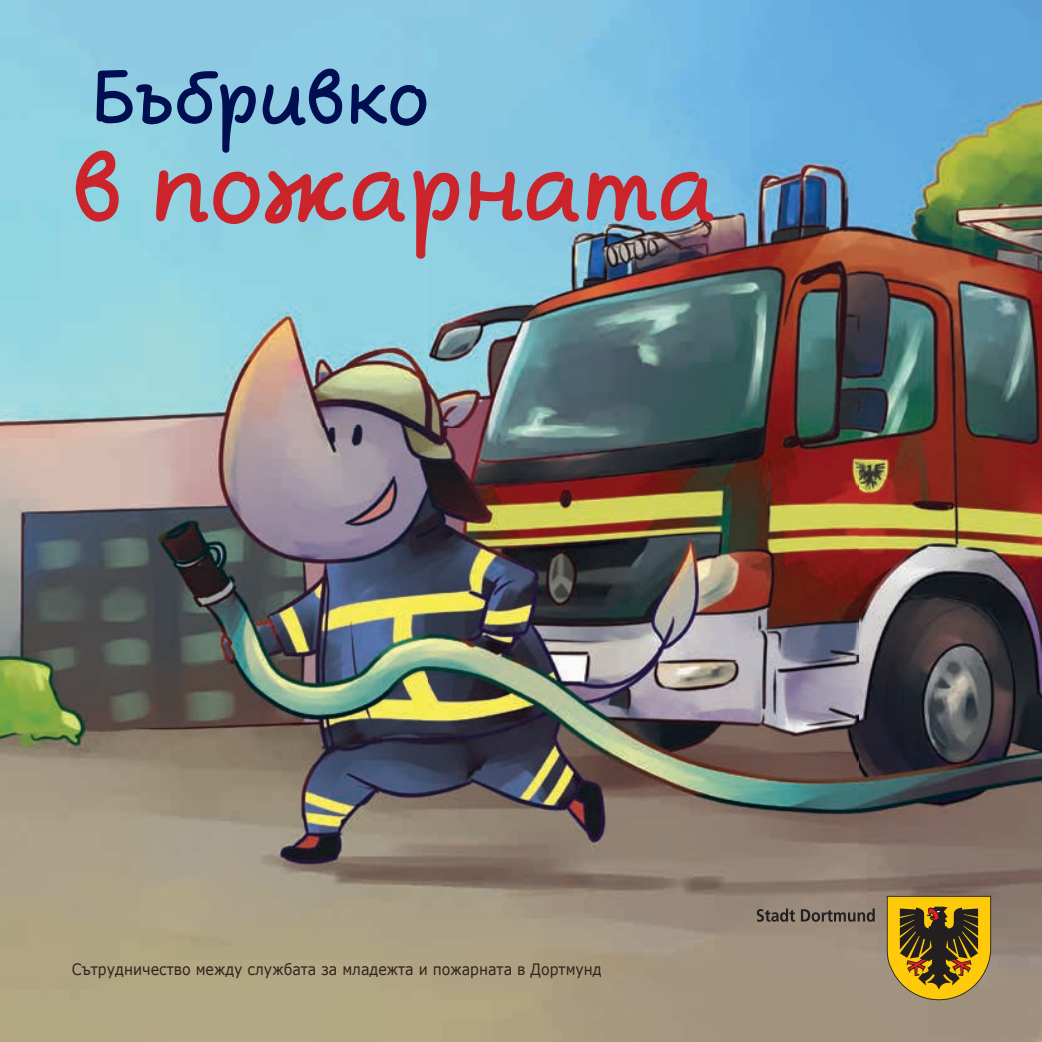
<style>
.page{position:relative;width:1042px;height:1042px;background:#fff}
.page>*{position:absolute;margin:0;border:0;box-sizing:border-box;transform-origin:0 0}
.t1{font:94.5px "Comic Jens Free Pro";color:#cb242b}
.t2{font:73.5px "Comic Jens Free Pro";color:#010f52}
.t3{font:15.75px "Verdana";color:#30231a;scale:.9 1}
</style>
<div class="page">
<img style="left:0;top:0;width:1042px;height:1042px">
<svg style="left:887px;top:896px;width:104px;height:104px;background:#9d7d1f"></svg>
<svg style="left:757px;top:908px;width:38px;height:14px"></svg>
<svg style="left:801px;top:908px;width:74px;height:14px"></svg>
<h2 class="t2" style="left:93px;top:43px;width:338px">Бъбривко</h2>
<h1 class="t1" style="left:72px;top:118px;width:645px">в пожарната</h1>
<p class="t3" style="left:72px;top:958px;width:590px">Сътрудничество между службата за младежта и пожарната в Дортмунд</p>
</div>
